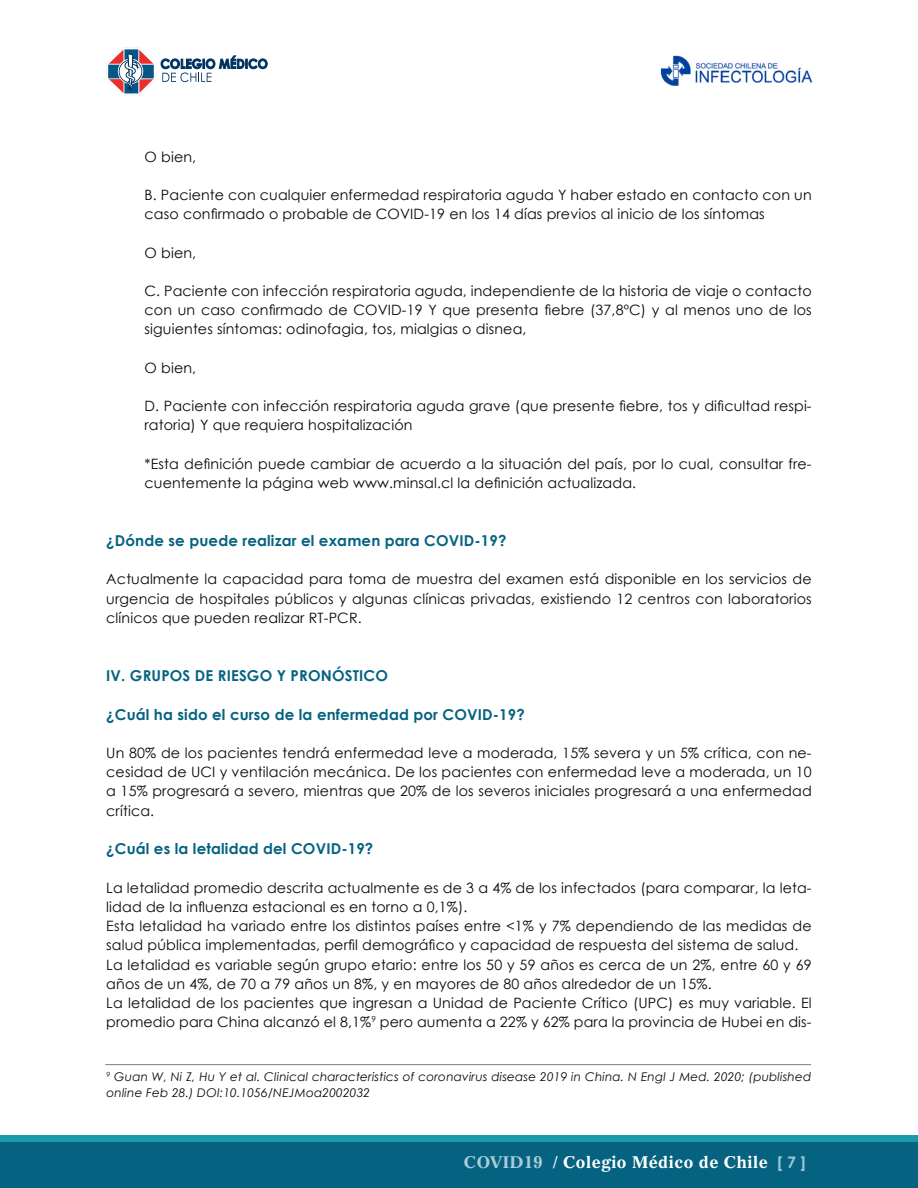
<style>
.page{position:relative;width:918px;height:1188px;background:#fff}
.page>*{position:absolute;margin:0;border:0;box-sizing:border-box;transform-origin:0 0}
.t1{font:700 16.5px "Gazette LT Std";letter-spacing:.025em;color:#fff}
.t2{font:700 15px "Century Gothic";letter-spacing:.01em;color:#056381}
.t3{font:14.25px/19.2px "Century Gothic";letter-spacing:.01em;color:#0c0806}
.t4{font:italic 12px/15.8px "Century Gothic";letter-spacing:.015em;color:#0c0806}
.s1{color:#a9ced9}
.s2{font-family:"Century Gothic";font-size:15.9px;color:#9ac6d1}
</style>
<div class="page">
<div style="left:0;top:1135px;width:918px;height:8px;background:#1a9aab"></div>
<div style="left:0;top:1142px;width:918px;height:46px;background:#056381"></div>
<img style="left:660px;top:55px;width:152px;height:31px">
<svg style="left:107px;top:49px;width:160px;height:47px"></svg>
<hr style="left:105px;top:1064px;width:706px;height:1px;background:#7c7e81">
<p class="t3" style="left:145px;top:147px;width:53px">O bien,</p>
<p class="t3" style="left:145px;top:185px;width:669px">B. Paciente con cualquier enfermedad respiratoria aguda Y haber estado en contacto con un caso confirmado o probable de COVID-19 en los 14 días previos al inicio de los síntomas</p>
<p class="t3" style="left:145px;top:243px;width:53px">O bien,</p>
<p class="t3" style="left:145px;top:281px;width:669px;text-align:justify">C. Paciente con infección respiratoria aguda, independiente de la historia de viaje o contacto con un caso confirmado de COVID-19 Y que presenta fiebre (37,8ºC) y al menos uno de los siguientes síntomas: odinofagia, tos, mialgias o disnea,</p>
<p class="t3" style="left:145px;top:358px;width:53px">O bien,</p>
<p class="t3" style="left:145px;top:396px;width:669px">D. Paciente con infección respiratoria aguda grave (que presente fiebre, tos y dificultad respi&shy;ratoria) Y que requiera hospitalización</p>
<p class="t3" style="left:145px;top:454px;width:669px">*Esta definición puede cambiar de acuerdo a la situación del país, por lo cual, consultar fre&shy;cuentemente la página web www.minsal.cl la definición actualizada.</p>
<p class="t2" style="left:106px;top:529px;width:402px">¿Dónde se puede realizar el examen para COVID-19?</p>
<p class="t3" style="left:106px;top:569px;width:707px;text-align:justify">Actualmente la capacidad para toma de muestra del examen está disponible en los servicios de urgencia de hospitales públicos y algunas clínicas privadas, existiendo 12 centros con laboratorios clínicos que pueden realizar RT-PCR.</p>
<p class="t2" style="left:106px;top:664px;width:283px">IV. GRUPOS DE RIESGO Y PRONÓSTICO</p>
<p class="t2" style="left:106px;top:703px;width:420px">¿Cuál ha sido el curso de la enfermedad por COVID-19?</p>
<p class="t3" style="left:106px;top:743px;width:707px;text-align:justify">Un 80% de los pacientes tendrá enfermedad leve a moderada, 15% severa y un 5% crítica, con ne&shy;cesidad de UCI y ventilación mecánica. De los pacientes con enfermedad leve a moderada, un 10 a 15% progresará a severo, mientras que 20% de los severos iniciales progresará a una enfermedad crítica.</p>
<p class="t2" style="left:106px;top:838px;width:268px">¿Cuál es la letalidad del COVID-19?</p>
<p class="t3" style="left:106px;top:878px;width:707px">La letalidad promedio descrita actualmente es de 3 a 4% de los infectados (para comparar, la leta&shy;lidad de la influenza estacional es en torno a 0,1%).<br>Esta letalidad ha variado entre los distintos países entre &lt;1% y 7% dependiendo de las medidas de salud pública implementadas, perfil demográfico y capacidad de respuesta del sistema de salud.<br>La letalidad es variable según grupo etario: entre los 50 y 59 años es cerca de un 2%, entre 60 y 69 años de un 4%, de 70 a 79 años un 8%, y en mayores de 80 años alrededor de un 15%.<br>La letalidad de los pacientes que ingresan a Unidad de Paciente Crítico (UPC) es muy variable. El promedio para China alcanzó el 8,1%<sup>9</sup> pero aumenta a 22% y 62% para la provincia de Hubei en dis-</p>
<p class="t4" style="left:107px;top:1069px;width:706px"><sup>9</sup> Guan W, Ni Z, Hu Y et al. Clinical characteristics of coronavirus disease 2019 in China. N Engl J Med. 2020; (published online Feb 28.) DOI:10.1056/NEJMoa2002032</p>
<p class="t1" style="left:464px;top:1152px;width:344px"><span class="s1">COVID19</span> / Colegio Médico de Chile <span class="s2">[ 7 ]</span></p>
</div>
